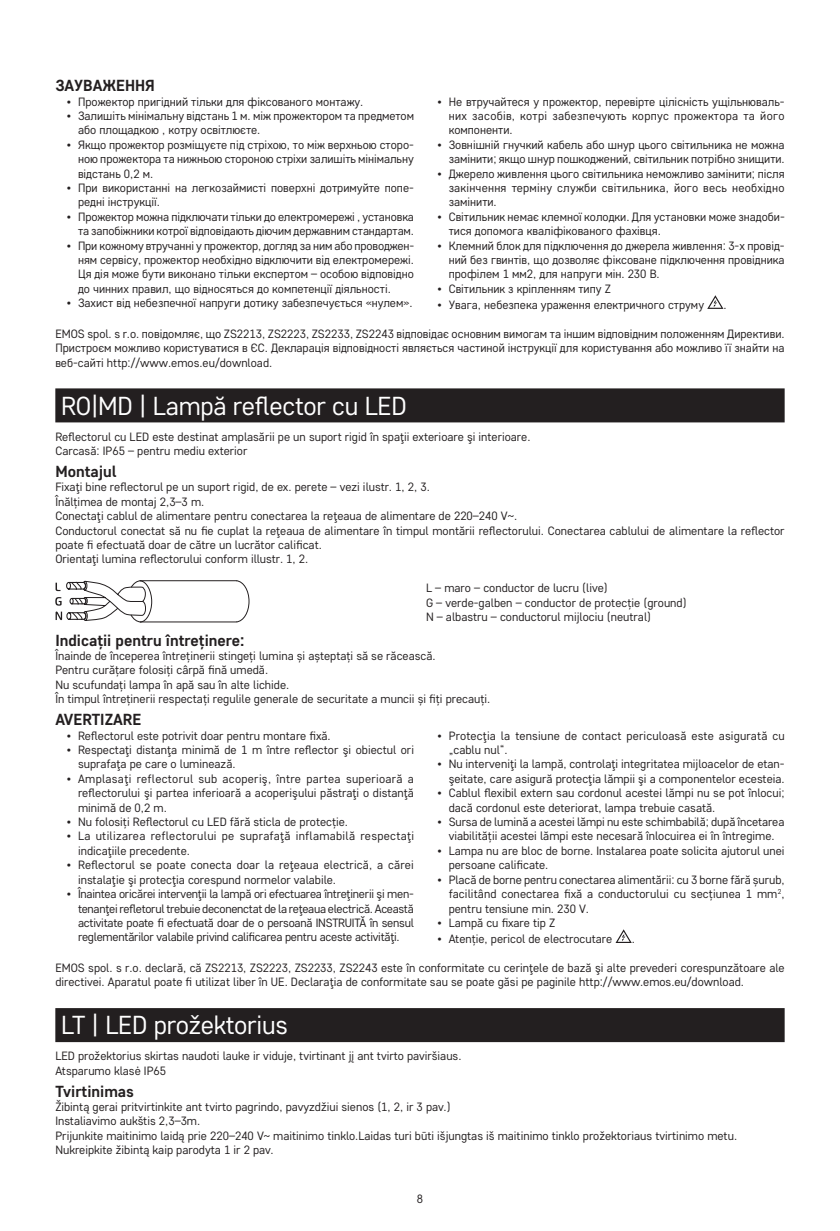
<style>
.page{position:relative;width:840px;height:1231px;background:#fff}
.page>*{position:absolute;margin:0;border:0;box-sizing:border-box;transform-origin:0 0}
.t1{font:26px "Core Sans D35";letter-spacing:-.01em;color:#fff}
.t2{font:700 16px "Core Sans D55";color:#231f20}
.t3{font:12px/14.4px "Core Sans D35";color:#231f20}
.t4{font:12px/14.4px "Core Sans D35";letter-spacing:.025em;color:#231f20}
</style>
<div class="page">
<svg style="left:707px;top:295px;width:16px;height:14px"></svg>
<div style="left:55px;top:388px;width:729px;height:34px;background:#231f20"></div>
<svg style="left:55px;top:580px;width:195px;height:43px"></svg>
<svg style="left:616px;top:929px;width:15px;height:13px"></svg>
<div style="left:55px;top:1007px;width:729px;height:34px;background:#231f20"></div>
<h2 class="t2" style="left:55px;top:75px;width:101px">ЗАУВАЖЕННЯ</h2>
<p class="t3" style="left:67px;top:94px;width:298px">• Прожектор пригідний тільки для фіксованого монтажу.</p>
<p class="t3" style="left:78px;top:108px;width:337px;text-indent:-11px">• Залишіть мінімальну відстань 1 м. між прожектором та предметом або площадкою , котру освітлюєте.</p>
<p class="t3" style="left:78px;top:137px;width:337px;text-align:justify;text-indent:-11px">• Якщо прожектор розміщуєте під стріхою, то між верхньою сторо&shy;ною прожектора та нижньою стороною стріхи залишіть мінімальну відстань 0,2 м.</p>
<p class="t3" style="left:78px;top:180px;width:337px;text-indent:-11px">• При використанні на легкозаймисті поверхні дотримуйте попе&shy;редні інструкції.</p>
<p class="t3" style="left:67px;top:209px;width:348px;text-align:right">• Прожектор можна підключати тільки до електромережі , установка та запобіжники котрої відповідають діючим державним стандартам.</p>
<p class="t3" style="left:78px;top:238px;width:337px;text-align:justify;text-indent:-11px">• При кожному втручанні у прожектор, догляд за ним або проводжен&shy;ням сервісу, прожектор необхідно відключити від електромережі.<br>Ця дія може бути виконано тільки експертом – особою відповідно до чинних правил, що відносяться до компетенції діяльності.</p>
<p class="t3" style="left:67px;top:295px;width:347px">• Захист від небезпечної напруги дотику забезпечується «нулем».</p>
<p class="t3" style="left:448px;top:94px;width:337px;text-align:justify;text-indent:-11px">• Не втручайтеся у прожектор, перевірте цілісність ущільнюваль&shy;них засобів, котрі забезпечують корпус прожектора та його компоненти.</p>
<p class="t3" style="left:437px;top:137px;width:348px;text-align:right">• Зовнішній гнучкий кабель або шнур цього світильника не можна замінити; якщо шнур пошкоджений, світильник потрібно знищити.</p>
<p class="t3" style="left:448px;top:166px;width:337px;text-align:justify;text-indent:-11px">• Джерело живлення цього світильника неможливо замінити; після закінчення терміну служби світильника, його весь необхідно замінити.</p>
<p class="t3" style="left:448px;top:209px;width:337px;text-indent:-11px">• Світильник немає клемної колодки. Для установки може знадоби&shy;тися допомога кваліфікованого фахівця.</p>
<p class="t3" style="left:448px;top:238px;width:337px;text-align:justify;text-indent:-11px">• Клемний блок для підключення до джерела живлення: 3-х провід&shy;ний без гвинтів, що дозволяє фіксоване підключення провідника профілем 1 мм2, для напруги мін. 230 В.</p>
<p class="t3" style="left:437px;top:281px;width:175px">• Світильник з кріпленням типу Z</p>
<p class="t3" style="left:437px;top:297px;width:268px">• Увага, небезпека ураження електричного струму</p>
<p class="t3" style="left:723px;top:297px;width:5px">.</p>
<p class="t3" style="left:55px;top:326px;width:730px;text-align:justify">EMOS spol. s r.o. повідомляє, що ZS2213, ZS2223, ZS2233, ZS2243 відповідає основним вимогам та іншим відповідним положенням Директиви.<br>Пристроєм можливо користуватися в ЄС. Декларація відповідності являється частиной інструкції для користування або можливо її знайти на веб-сайті http://www.emos.eu/download.</p>
<h1 class="t1" style="left:61px;top:389px;width:347px">RO|MD | Lampă reflector cu LED</h1>
<p class="t3" style="left:55px;top:428px;width:476px">Reflectorul cu LED este destinat amplasării pe un suport rigid în spaţii exterioare şi interioare.<br>Carcasă: IP65 – pentru mediu exterior</p>
<h2 class="t2" style="left:55px;top:461px;width:63px">Montajul</h2>
<p class="t3" style="left:55px;top:479px;width:730px">Fixaţi bine reflectorul pe un suport rigid, de ex. perete – vezi ilustr. 1, 2, 3.<br>Înălțimea de montaj 2,3–3 m.<br>Conectaţi cablul de alimentare pentru conectarea la reţeaua de alimentare de 220–240 V~.<br>Conductorul conectat să nu fie cuplat la reţeaua de alimentare în timpul montării reflectorului. Conectarea cablului de alimentare la reflector poate fi efectuată doar de către un lucrător calificat.<br>Orientaţi lumina reflectorului conform illustr. 1, 2.</p>
<p class="t3" style="left:426px;top:580px;width:262px">L – maro – conductor de lucru (live)<br>G – verde-galben – conductor de protecție (ground)<br>N – albastru – conductorul mijlociu (neutral)</p>
<h2 class="t2" style="left:55px;top:629px;width:191px">Indicații pentru întreținere:</h2>
<p class="t3" style="left:55px;top:648px;width:436px">Înainde de începerea întreținerii stingeți lumina și așteptați să se răcească.<br>Pentru curățare folosiți cârpă fină umedă.<br>Nu scufundați lampa în apă sau în alte lichide.<br>În timpul întreținerii respectați regulile generale de securitate a muncii și fiți precauți.</p>
<h2 class="t2" style="left:55px;top:709px;width:88px">AVERTIZARE</h2>
<p class="t3" style="left:67px;top:727px;width:265px">• Reflectorul este potrivit doar pentru montare fixă.</p>
<p class="t3" style="left:78px;top:742px;width:337px;text-indent:-11px">• Respectaţi distanţa minimă de 1 m între reflector şi obiectul ori suprafaţa pe care o luminează.</p>
<p class="t3" style="left:78px;top:771px;width:337px;text-align:justify;text-indent:-11px">• Amplasaţi reflectorul sub acoperiş, între partea superioară a reflectorului şi partea inferioară a acoperişului păstraţi o distanţă minimă de 0,2 m.</p>
<p class="t3" style="left:67px;top:814px;width:283px">• Nu folosiți Reflectorul cu LED fără sticla de protecție.</p>
<p class="t4" style="left:78px;top:828px;width:337px;text-indent:-11px">• La utilizarea reflectorului pe suprafaţă inflamabilă respectaţi indicaţiile precedente.</p>
<p class="t3" style="left:78px;top:857px;width:337px;text-indent:-11px">• Reflectorul se poate conecta doar la reţeaua electrică, a cărei instalaţie şi protecţia corespund normelor valabile.</p>
<p class="t3" style="left:78px;top:886px;width:337px;text-align:justify;text-indent:-11px">• Înaintea oricărei intervenţii la lampă ori efectuarea întreţinerii şi men&shy;tenanţei refletorul trebuie deconenctat de la reţeaua electrică. Această activitate poate fi efectuată doar de o persoană INSTRUITĂ în sensul reglementărilor valabile privind calificarea pentru aceste activităţi.</p>
<p class="t3" style="left:448px;top:727px;width:337px;text-indent:-11px">• Protecţia la tensiune de contact periculoasă este asigurată cu „cablu nul“.</p>
<p class="t3" style="left:437px;top:756px;width:348px;text-align:right">• Nu interveniţi la lampă, controlaţi integritatea mijloacelor de etan&shy;şeitate, care asigură protecţia lămpii şi a componentelor ecesteia.</p>
<p class="t3" style="left:448px;top:785px;width:337px;text-indent:-11px">• Cablul flexibil extern sau cordonul acestei lămpi nu se pot înlocui; dacă cordonul este deteriorat, lampa trebuie casată.</p>
<p class="t3" style="left:437px;top:814px;width:348px;text-align:center">• Sursa de lumină a acestei lămpi nu este schimbabilă; după încetarea viabilității acestei lămpi este necesară înlocuirea ei în întregime.</p>
<p class="t3" style="left:448px;top:843px;width:337px;text-indent:-11px">• Lampa nu are bloc de borne. Instalarea poate solicita ajutorul unei persoane calificate.</p>
<p class="t3" style="left:448px;top:871px;width:337px;text-align:justify;text-indent:-11px">• Placă de borne pentru conectarea alimentării: cu 3 borne fără șurub, facilitând conectarea fixă a conductorului cu secțiunea 1 mm<sup>2</sup>, pentru tensiune min. 230 V.</p>
<p class="t3" style="left:437px;top:915px;width:119px">• Lampă cu fixare tip Z</p>
<p class="t3" style="left:437px;top:931px;width:176px">• Atenție, pericol de electrocutare</p>
<p class="t3" style="left:631px;top:931px;width:5px">.</p>
<p class="t3" style="left:55px;top:959px;width:730px">EMOS spol. s r.o. declară, că ZS2213, ZS2223, ZS2233, ZS2243 este în conformitate cu cerinţele de bază şi alte prevederi corespunzătoare ale directivei. Aparatul poate fi utilizat liber în UE. Declaraţia de conformitate sau se poate găsi pe paginile http://www.emos.eu/download.</p>
<h1 class="t1" style="left:61px;top:1008px;width:228px">LT | LED prožektorius</h1>
<p class="t3" style="left:55px;top:1048px;width:407px">LED prožektorius skirtas naudoti lauke ir viduje, tvirtinant jį ant tvirto paviršiaus.<br>Atsparumo klasė IP65</p>
<h2 class="t2" style="left:55px;top:1080px;width:80px">Tvirtinimas</h2>
<p class="t3" style="left:55px;top:1099px;width:683px">Žibintą gerai pritvirtinkite ant tvirto pagrindo, pavyzdžiui sienos (1, 2, ir 3 pav.)<br>Instaliavimo aukštis 2,3–3m.<br>Prijunkite maitinimo laidą prie 220–240 V~ maitinimo tinklo.Laidas turi būti išjungtas iš maitinimo tinklo prožektoriaus tvirtinimo metu.<br>Nukreipkite žibintą kaip parodyta 1 ir 2 pav.</p>
<p class="t3" style="left:416px;top:1190px;width:8px">8</p>
</div>
